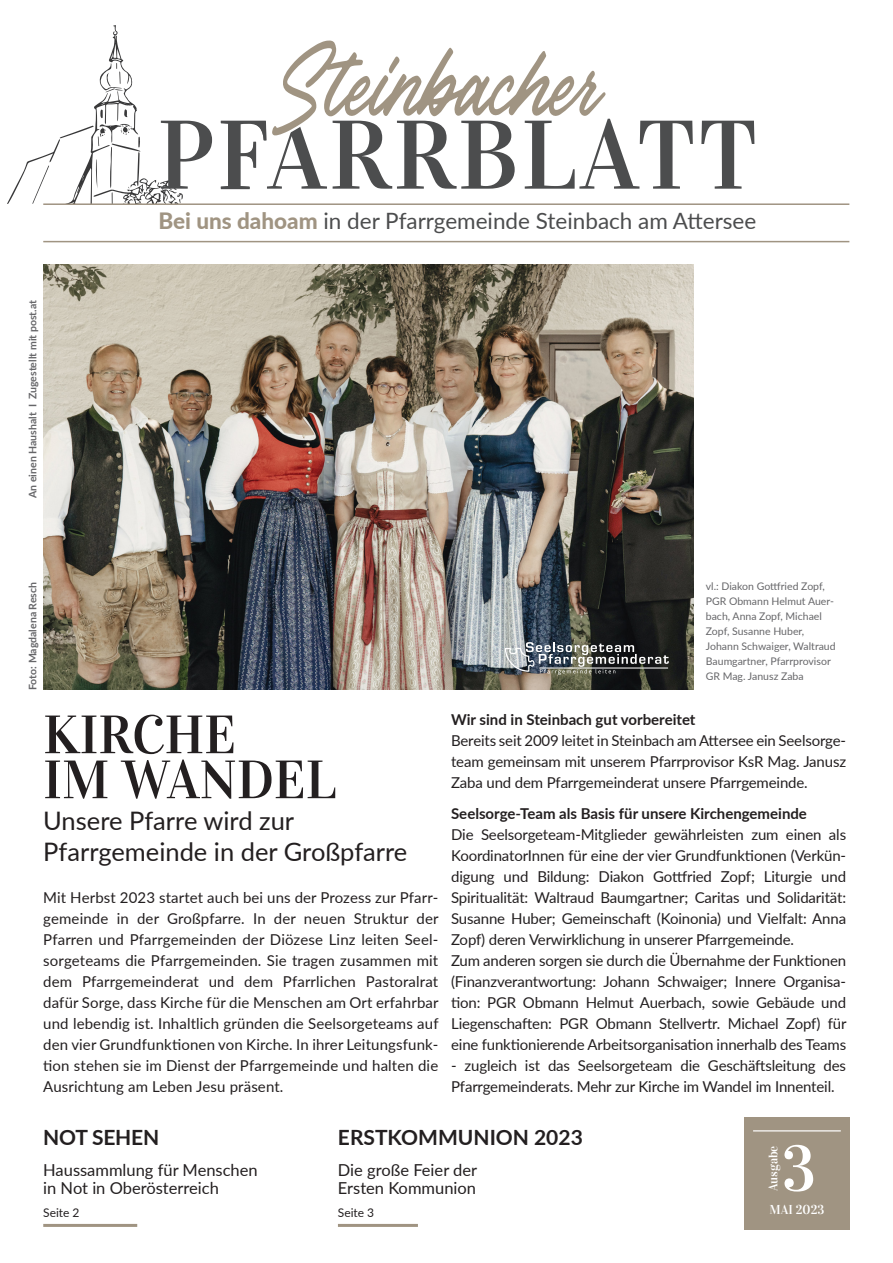
<style>
.page{position:relative;width:893px;height:1263px;background:#fff}
.page>*{position:absolute;margin:0;border:0;box-sizing:border-box;transform-origin:0 0}
.COVER_Ausgabe_Nr{font:63.9px "Vidaloka";color:#fff}
.HEADER_VIDA_23{font:54px/45px "Vidaloka";color:#231f20}
.SubHeader{font:25.5px/31.5px "Lato";color:#231f20}
.t1{font:22.5px "Lato";color:#4c4d4e}
.COVER_Header{font:700 21px "Lato";color:#231f20}
.Fließ_Header_10_bold{font:700 21px "Lato";letter-spacing:-.01em;color:#231f20}
.Cover_Fließtext{font:16.5px/18px "Lato";color:#231f20}
.Fließtext_Lato_10_-1{font:15px/21px "Lato";letter-spacing:-.01em;color:#231f20;text-align:justify}
.Fließtext_Lato_reg_1{font:15px/21px "Lato";letter-spacing:.01em;color:#231f20;text-align:justify}
.Header_Absatz_10{font:700 15px "Lato";color:#231f20}
.Fließ_Header_Lato_Ab{font:700 15px "Lato";color:#231f20}
.COVER_Ausgabe_WHITE{font:12.9px "Vidaloka";color:#fff}
.COVER_Ausgabe_vertik{font:12.6px "Vidaloka";color:#fff}
.COVER_Seite_X{font:12px "Lato";color:#231f20}
.Impressum{font:10.5px/15px "Lato";color:#666669}
.Impressum_Text_bold{font:700 10.5px "Lato";color:#666669}
.s1{font-weight:800;color:#a09482}
</style>
<div class="page">
<hr style="left:43px;top:241px;width:806px;height:1px;background:#a09482">
<hr style="left:43px;top:203px;width:806px;height:2px;background:#a09482">
<div style="left:744px;top:1117px;width:105px;height:113px;background:#a09482"></div>
<hr style="left:753px;top:1130px;width:88px;height:1px;background:#fff">
<svg style="left:7px;top:25px;width:747px;height:217px"></svg>
<img style="left:43px;top:264px;width:650px;height:426px">
<hr style="left:43px;top:1224px;width:94px;height:3px;background:#a09482">
<hr style="left:338px;top:1224px;width:80px;height:3px;background:#a09482">
<svg style="left:505px;top:642px;width:164px;height:33px;background:#656869"></svg>
<p class="Impressum_Text_bold" style="left:25px;top:498px;width:199px;rotate:-90deg">An einen Haushalt I Zugestellt mit post.at</p>
<p class="Impressum_Text_bold" style="left:25px;top:690px;width:110px;rotate:-90deg">Foto: Magdalena Resch</p>
<p class="t1" style="left:158px;top:205px;width:599px"><span class="s1">Bei uns dahoam</span> in der Pfarrgemeinde Steinbach am Attersee</p>
<p class="Impressum" style="left:706px;top:578px;width:131px">vl.: Diakon Gottfried Zopf,<br>PGR Obmann Helmut Auer&shy;bach, Anna Zopf, Michael<br>Zopf, Susanne Huber,<br>Johann Schwaiger, Waltraud<br>Baumgartner, Pfarrprovisor<br>GR Mag. Janusz Zaba</p>
<p class="HEADER_VIDA_23" style="left:43px;top:713px;width:295px">KIRCHE<br>IM WANDEL</p>
<p class="SubHeader" style="left:43px;top:804px;width:366px">Unsere Pfarre wird zur<br>Pfarrgemeinde in der Großpfarre</p>
<p class="Fließtext_Lato_reg_1" style="left:43px;top:886px;width:397px">Mit Herbst 2023 startet auch bei uns der Prozess zur Pfarr&shy;gemeinde in der Großpfarre. In der neuen Struktur der Pfarren und Pfarrgemeinden der Diözese Linz leiten Seel&shy;sorgeteams die Pfarrgemeinden. Sie tragen zusammen mit dem Pfarrgemeinderat und dem Pfarrlichen Pastoralrat dafür Sorge, dass Kirche für die Menschen am Ort erfahrbar und lebendig ist. Inhaltlich gründen die Seelsorgeteams auf den vier Grundfunktionen von Kirche. In ihrer Leitungsfunk&shy;tion stehen sie im Dienst der Pfarrgemeinde und halten die Ausrichtung am Leben Jesu präsent.</p>
<p class="Fließ_Header_Lato_Ab" style="left:451px;top:708px;width:246px">Wir sind in Steinbach gut vorbereitet</p>
<p class="Fließtext_Lato_10_-1" style="left:451px;top:729px;width:397px">Bereits seit 2009 leitet in Steinbach am Attersee ein Seelsorge&shy;team gemeinsam mit unserem Pfarrprovisor KsR Mag. Janusz Zaba und dem Pfarrgemeinderat unsere Pfarrgemeinde.</p>
<p class="Header_Absatz_10" style="left:451px;top:803px;width:357px">Seelsorge-Team als Basis für unsere Kirchengemeinde</p>
<p class="Fließtext_Lato_10_-1" style="left:451px;top:823px;width:397px">Die Seelsorgeteam-Mitglieder gewährleisten zum einen als KoordinatorInnen für eine der vier Grundfunktionen (Verkün&shy;digung und Bildung: Diakon Gottfried Zopf; Liturgie und Spiritualität: Waltraud Baumgartner; Caritas und Solidarität:<br>Susanne Huber; Gemeinschaft (Koinonia) und Vielfalt: Anna Zopf) deren Verwirklichung in unserer Pfarrgemeinde.</p>
<p class="Fließtext_Lato_10_-1" style="left:451px;top:949px;width:397px">Zum anderen sorgen sie durch die Übernahme der Funktionen (Finanzverantwortung: Johann Schwaiger; Innere Organisa&shy;tion: PGR Obmann Helmut Auerbach, sowie Gebäude und Liegenschaften: PGR Obmann Stellvertr. Michael Zopf) für eine funktionierende Arbeitsorganisation innerhalb des Teams</p>
<p class="Fließtext_Lato_10_-1" style="left:451px;top:1054px;width:396px">- zugleich ist das Seelsorgeteam die Geschäftsleitung des<br>Pfarrgemeinderats. Mehr zur Kirche im Wandel im Innenteil.</p>
<p class="Fließ_Header_10_bold" style="left:43px;top:1121px;width:118px">NOT SEHEN</p>
<p class="Cover_Fließtext" style="left:43px;top:1160px;width:216px">Haussammlung für Menschen in Not in Oberösterreich</p>
<p class="COVER_Seite_X" style="left:43px;top:1204px;width:38px">Seite 2</p>
<p class="COVER_Header" style="left:338px;top:1121px;width:246px">ERSTKOMMUNION 2023</p>
<p class="Cover_Fließtext" style="left:338px;top:1160px;width:141px">Die große Feier der<br>Ersten Kommunion</p>
<p class="COVER_Seite_X" style="left:338px;top:1204px;width:38px">Seite 3</p>
<p class="COVER_Ausgabe_vertik" style="left:766px;top:1191px;width:47px;rotate:-90deg">Ausgabe</p>
<p class="COVER_Ausgabe_Nr" style="left:782px;top:1130px;width:36px">3</p>
<p class="COVER_Ausgabe_WHITE" style="left:769px;top:1202px;width:56px">MAI 2023</p>
</div>
